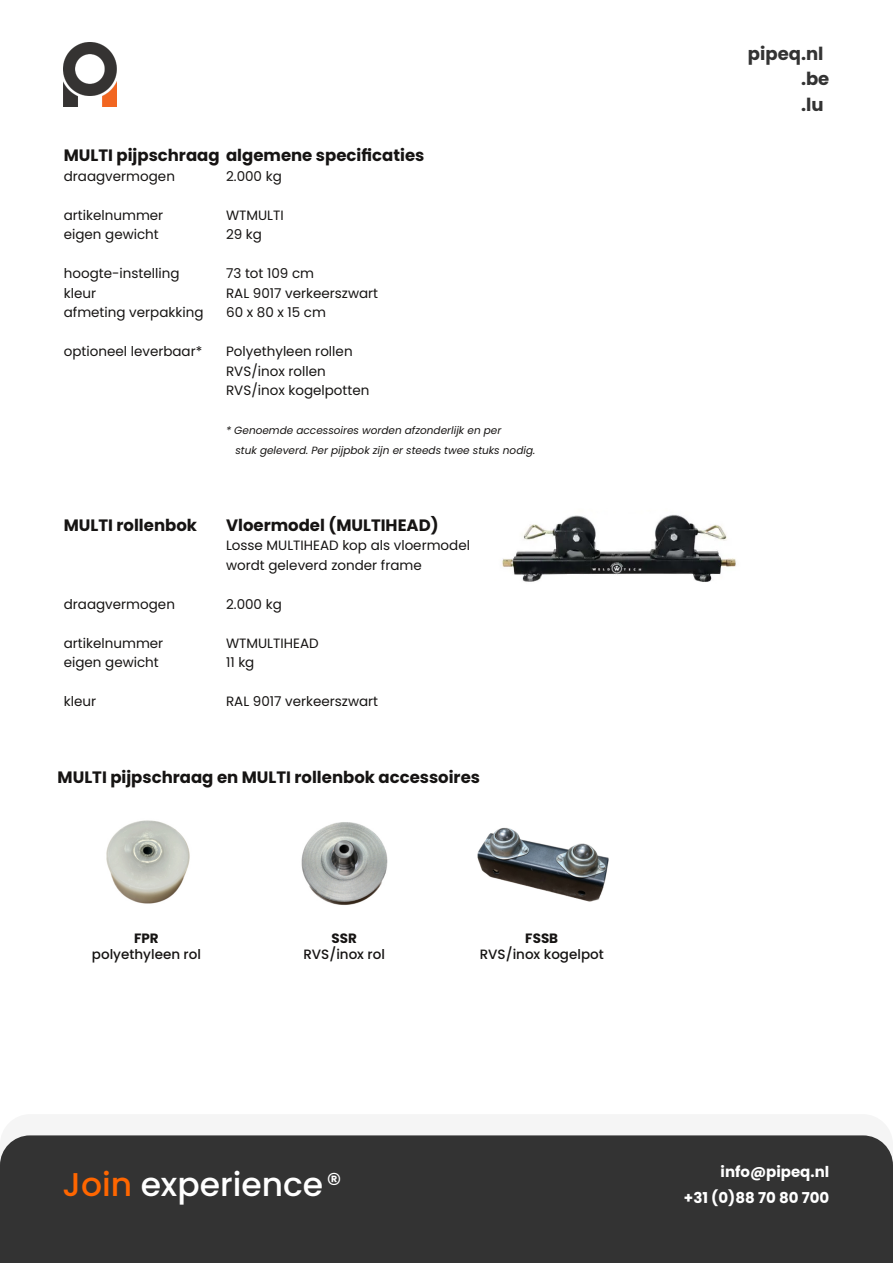
<style>
.page{position:relative;width:893px;height:1263px;background:#fff}
.page>*{position:absolute;margin:0;border:0;box-sizing:border-box;transform-origin:0 0}
.t1{font:500 33px "Poppins";color:#fff}
.t2{font:700 18px "Poppins";color:#333}
.t3{font:700 16.5px "Poppins";color:#161413}
.t4{font:700 15px "Poppins";color:#fff}
.t5{font:13.5px/19.5px "Poppins";color:#161413}
.t6{font:500 13.5px "Poppins";color:#161413}
.t7{font:700 13.5px "Poppins";color:#161413}
.t8{font:italic 10.5px/19.5px "Poppins";color:#161413}
.s1{color:#f60}
.s2{font-weight:400;font-size:30px}
</style>
<div class="page">
<img style="left:64px;top:43px;width:53px;height:63px">
<div style="left:0;top:1114px;width:893px;height:149px;background:#f5f5f5;border-radius:30px"></div>
<div style="left:0;top:1135px;width:893px;height:128px;background:#333;border-radius:30px"></div>
<img style="left:502px;top:514px;width:234px;height:68px">
<img style="left:301px;top:822px;width:87px;height:83px">
<img style="left:106px;top:820px;width:84px;height:84px">
<img style="left:477px;top:827px;width:132px;height:75px">
<p class="t3" style="left:64px;top:144px;width:362px">MULTI pijpschraag algemene specificaties</p>
<p class="t5" style="left:64px;top:166px;width:113px">draagvermogen</p>
<p class="t5" style="left:64px;top:205px;width:101px">artikelnummer eigen gewicht</p>
<p class="t5" style="left:64px;top:264px;width:141px">hoogte-instelling kleur<br>afmeting verpakking</p>
<p class="t5" style="left:64px;top:342px;width:140px">optioneel leverbaar*</p>
<p class="t5" style="left:226px;top:166px;width:57px">2.000 kg</p>
<p class="t5" style="left:226px;top:205px;width:59px">WTMULTI<br>29 kg</p>
<p class="t5" style="left:226px;top:264px;width:154px">73 tot 109 cm<br>RAL 9017 verkeerszwart<br>60 x 80 x 15 cm</p>
<p class="t5" style="left:226px;top:342px;width:145px">Polyethyleen rollen<br>RVS/inox rollen<br>RVS/inox kogelpotten</p>
<p class="t8" style="left:235px;top:421px;width:301px;text-indent:-9px">* Genoemde accessoires worden afzonderlijk en per<br>stuk geleverd. Per pijpbok zijn er steeds twee stuks nodig.</p>
<p class="t3" style="left:64px;top:513px;width:135px">MULTI rollenbok</p>
<p class="t5" style="left:64px;top:594px;width:113px">draagvermogen</p>
<p class="t5" style="left:64px;top:633px;width:101px">artikelnummer eigen gewicht</p>
<p class="t5" style="left:64px;top:692px;width:34px">kleur</p>
<p class="t3" style="left:226px;top:513px;width:214px">Vloermodel (MULTIHEAD)</p>
<p class="t5" style="left:226px;top:535px;width:245px">Losse MULTIHEAD kop als vloermodel wordt geleverd zonder frame</p>
<p class="t5" style="left:226px;top:594px;width:57px">2.000 kg</p>
<p class="t5" style="left:226px;top:633px;width:94px">WTMULTIHEAD<br>11 kg</p>
<p class="t5" style="left:226px;top:691px;width:154px">RAL 9017 verkeerszwart</p>
<p class="t3" style="left:58px;top:765px;width:424px">MULTI pijpschraag en MULTI rollenbok accessoires</p>
<p class="t7" style="left:134px;top:929px;width:26px">FPR</p>
<p class="t6" style="left:92px;top:945px;width:111px">polyethyleen rol</p>
<p class="t7" style="left:331px;top:929px;width:27px">SSR</p>
<p class="t6" style="left:303px;top:945px;width:83px">RVS/inox rol</p>
<h1 class="t1" style="left:62px;top:1161px;width:281px"><span class="s1">Join</span> experience<span class="s2">®</span></h1>
<p class="t7" style="left:525px;top:929px;width:34px">FSSB</p>
<p class="t6" style="left:480px;top:945px;width:126px">RVS/inox kogelpot</p>
<h2 class="t2" style="left:748px;top:41px;width:77px">pipeq.nl</h2>
<h2 class="t2" style="left:801px;top:92px;width:24px">.lu</h2>
<h2 class="t2" style="left:801px;top:66px;width:30px">.be</h2>
<p class="t4" style="left:721px;top:1161px;width:110px">info@pipeq.nl</p>
<p class="t4" style="left:684px;top:1187px;width:147px">+31 (0)88 70 80 700</p>
</div>
